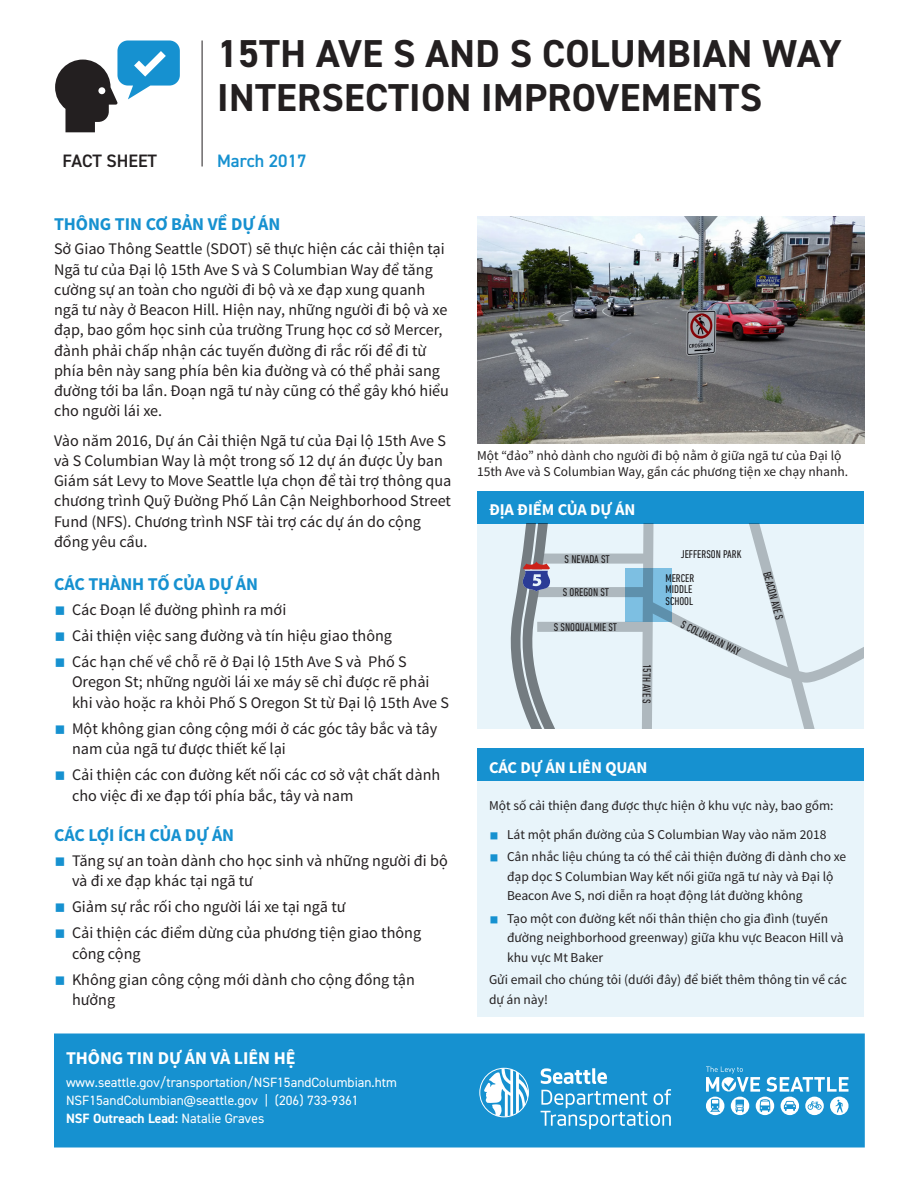
<style>
.page{position:relative;width:918px;height:1188px;background:#fff}
.page>*{position:absolute;margin:0;border:0;box-sizing:border-box;transform-origin:0 0}
.t1{font:700 39px/43.5px "DIN2014";letter-spacing:.01em;color:#231f20}
.Subhead{font:700 18px "Source Sans Pro";letter-spacing:-.005em;color:#1691d0}
.Subhead-2{font:700 18px "Source Sans Pro";letter-spacing:-.005em;color:#fff}
.t2{font:600 18px "DIN2014";color:#231f20}
.TitleDate{font:600 18px "DIN2014";color:#1691d0}
.BoxSub{font:700 16.5px "Source Sans Pro";letter-spacing:-.005em;color:#fff}
.Text{font:16.2px/20.2px "Source Sans Pro";color:#231f20}
.Text_box{font:13.5px/19.5px "Source Sans Pro";color:#231f20}
.Contact{font:13.5px/18px "DIN2014";color:#fff}
.t3{font:condensed 11.55px/23.1px "DIN Next LT Pro";color:#231f20}
.s1{font-family:"Minion Pro";font-size:29.1px;color:#1691d0}
.s2{font-weight:700}
.s3{font-family:"Minion Pro";font-size:24.3px;color:#1691d0}
</style>
<div class="page">
<div style="left:54px;top:1034px;width:811px;height:114px;background:#1691d0"></div>
<svg style="left:541px;top:1068px;width:130px;height:61px"></svg>
<svg style="left:484px;top:1068px;width:44px;height:49px"></svg>
<svg style="left:706px;top:1066px;width:143px;height:49px"></svg>
<div style="left:477px;top:748px;width:387px;height:269px;background:#e8f4fa"></div>
<div style="left:477px;top:748px;width:387px;height:33px;background:#1691d0"></div>
<hr style="left:477px;top:730px;width:71px;height:1px;background:#a0a1a3">
<svg style="left:477px;top:524px;width:387px;height:205px;fill:#e8f4fa"></svg>
<div style="left:477px;top:491px;width:387px;height:33px;background:#1691d0"></div>
<img style="left:477px;top:216px;width:387px;height:227px">
<hr style="left:202px;top:40px;width:1px;height:126px;background:#231f20">
<svg style="left:55px;top:41px;width:125px;height:91px"></svg>
<svg style="left:636px;top:594px;width:228px;height:96px"></svg>
<p class="t2" style="left:63px;top:148px;width:96px">FACT SHEET</p>
<p class="t1" style="left:217px;top:32px;width:626px">15TH AVE S AND S COLUMBIAN WAY<br>INTERSECTION IMPROVEMENTS</p>
<p class="TitleDate" style="left:217px;top:148px;width:91px">March 2017</p>
<p class="Subhead" style="left:54px;top:212px;width:228px">THÔNG TIN CƠ BẢN VỀ DỰ ÁN</p>
<p class="Text" style="left:54px;top:239px;width:397px">Sở Giao Thông Seattle (SDOT) sẽ thực hiện các cải thiện tại Ngã tư của Đại lộ 15th Ave S và S Columbian Way để tăng cường sự an toàn cho người đi bộ và xe đạp xung quanh ngã tư này ở Beacon Hill. Hiện nay, những người đi bộ và xe đạp, bao gồm học sinh của trường Trung học cơ sở Mercer, đành phải chấp nhận các tuyến đường đi rắc rối để đi từ phía bên này sang phía bên kia đường và có thể phải sang đường tới ba lần. Đoạn ngã tư này cũng có thể gây khó hiểu cho người lái xe.</p>
<p class="Text" style="left:54px;top:430px;width:399px">Vào năm 2016, Dự án Cải thiện Ngã tư của Đại lộ 15th Ave S và S Columbian Way là một trong số 12 dự án được Ủy ban Giám sát Levy to Move Seattle lựa chọn để tài trợ thông qua chương trình Quỹ Đường Phố Lân Cận Neighborhood Street Fund (NFS). Chương trình NSF tài trợ các dự án do cộng đồng yêu cầu.</p>
<p class="Subhead" style="left:54px;top:572px;width:206px">CÁC THÀNH TỐ CỦA DỰ ÁN</p>
<p class="Text" style="left:54px;top:599px;width:234px"><span class="s1">■</span> Các Đoạn lề đường phình ra mới</p>
<p class="Text" style="left:54px;top:626px;width:340px"><span class="s1">■</span> Cải thiện việc sang đường và tín hiệu giao thông</p>
<p class="Text" style="left:72px;top:652px;width:378px;text-indent:-18px"><span class="s1">■</span> Các hạn chế về chỗ rẽ ở Đại lộ 15th Ave S và Phố S<br>Oregon St; những người lái xe máy sẽ chỉ được rẽ phải khi vào hoặc ra khỏi Phố S Oregon St từ Đại lộ 15th Ave S</p>
<p class="Text" style="left:72px;top:719px;width:367px;text-indent:-18px"><span class="s1">■</span> Một không gian công cộng mới ở các góc tây bắc và tây nam của ngã tư được thiết kế lại</p>
<p class="Text" style="left:72px;top:765px;width:370px;text-indent:-18px"><span class="s1">■</span> Cải thiện các con đường kết nối các cơ sở vật chất dành cho việc đi xe đạp tới phía bắc, tây và nam</p>
<p class="Subhead" style="left:54px;top:823px;width:182px">CÁC LỢI ÍCH CỦA DỰ ÁN</p>
<p class="Text" style="left:72px;top:850px;width:377px;text-indent:-18px"><span class="s1">■</span> Tăng sự an toàn dành cho học sinh và những người đi bộ và đi xe đạp khác tại ngã tư</p>
<p class="Text" style="left:54px;top:897px;width:293px"><span class="s1">■</span> Giảm sự rắc rối cho người lái xe tại ngã tư</p>
<p class="Text" style="left:72px;top:923px;width:351px;text-indent:-18px"><span class="s1">■</span> Cải thiện các điểm dừng của phương tiện giao thông công cộng</p>
<p class="Text" style="left:72px;top:970px;width:344px;text-indent:-18px"><span class="s1">■</span> Không gian công cộng mới dành cho cộng đồng tận hưởng</p>
<p class="Subhead-2" style="left:66px;top:1046px;width:231px">THÔNG TIN DỰ ÁN VÀ LIÊN HỆ</p>
<p class="Contact" style="left:66px;top:1073px;width:333px">www.seattle.gov/transportation/NSF15andColumbian.htm<br>NSF15andColumbian@seattle.gov | (206) 733-9361<br><span class="s2">NSF Outreach Lead:</span> Natalie Graves</p>
<p class="Text_box" style="left:477px;top:447px;width:373px;line-height:16.5px">Một “đảo” nhỏ dành cho người đi bộ nằm ở giữa ngã tư của Đại lộ<br>15th Ave và S Columbian Way, gần các phương tiện xe chạy nhanh.</p>
<p class="BoxSub" style="left:489px;top:499px;width:148px">ĐỊA ĐIỂM CỦA DỰ ÁN</p>
<p class="t3" style="left:565px;top:547px;width:47px">S NEVADA ST</p>
<p class="t3" style="left:563px;top:581px;width:48px">S OREGON ST</p>
<p class="t3" style="left:554px;top:616px;width:65px">S SNOQUALMIE ST</p>
<p class="t3" style="left:658px;top:664px;width:42px;rotate:90deg">15TH AVE S</p>
<p class="t3" style="left:666px;top:543px;width:77px;text-indent:15px">JEFFERSON PARK<br>MERCER</p>
<p class="t3" style="left:666px;top:583px;width:29px;line-height:11.6px">MIDDLE<br>SCHOOL</p>
<p class="t3" style="left:687px;top:613px;width:26px;rotate:27deg">S COLU</p>
<p class="t3" style="left:709px;top:624px;width:38px;rotate:26deg">MBIAN WA</p>
<p class="t3" style="left:778px;top:569px;width:51px;rotate:75deg">BEACON AVE S</p>
<p class="BoxSub" style="left:489px;top:756px;width:160px">CÁC DỰ ÁN LIÊN QUAN</p>
<p class="Text_box" style="left:489px;top:796px;width:346px">Một số cải thiện đang được thực hiện ở khu vực này, bao gồm:</p>
<p class="Text_box" style="left:489px;top:825px;width:339px"><span class="s3">■</span> Lát một phần đường của S Columbian Way vào năm 2018</p>
<p class="Text_box" style="left:507px;top:847px;width:341px;text-indent:-18px"><span class="s3">■</span> Cân nhắc liệu chúng ta có thể cải thiện đường đi dành cho xe đạp dọc S Columbian Way kết nối giữa ngã tư này và Đại lộ<br>Beacon Ave S, nơi diễn ra hoạt động lát đường không</p>
<p class="Text_box" style="left:507px;top:909px;width:338px;text-indent:-18px"><span class="s3">■</span> Tạo một con đường kết nối thân thiện cho gia đình (tuyến đường neighborhood greenway) giữa khu vực Beacon Hill và khu vực Mt Baker</p>
<p class="Text_box" style="left:489px;top:970px;width:359px">Gửi email cho chúng tôi (dưới đây) để biết thêm thông tin về các dự án này!</p>
</div>
